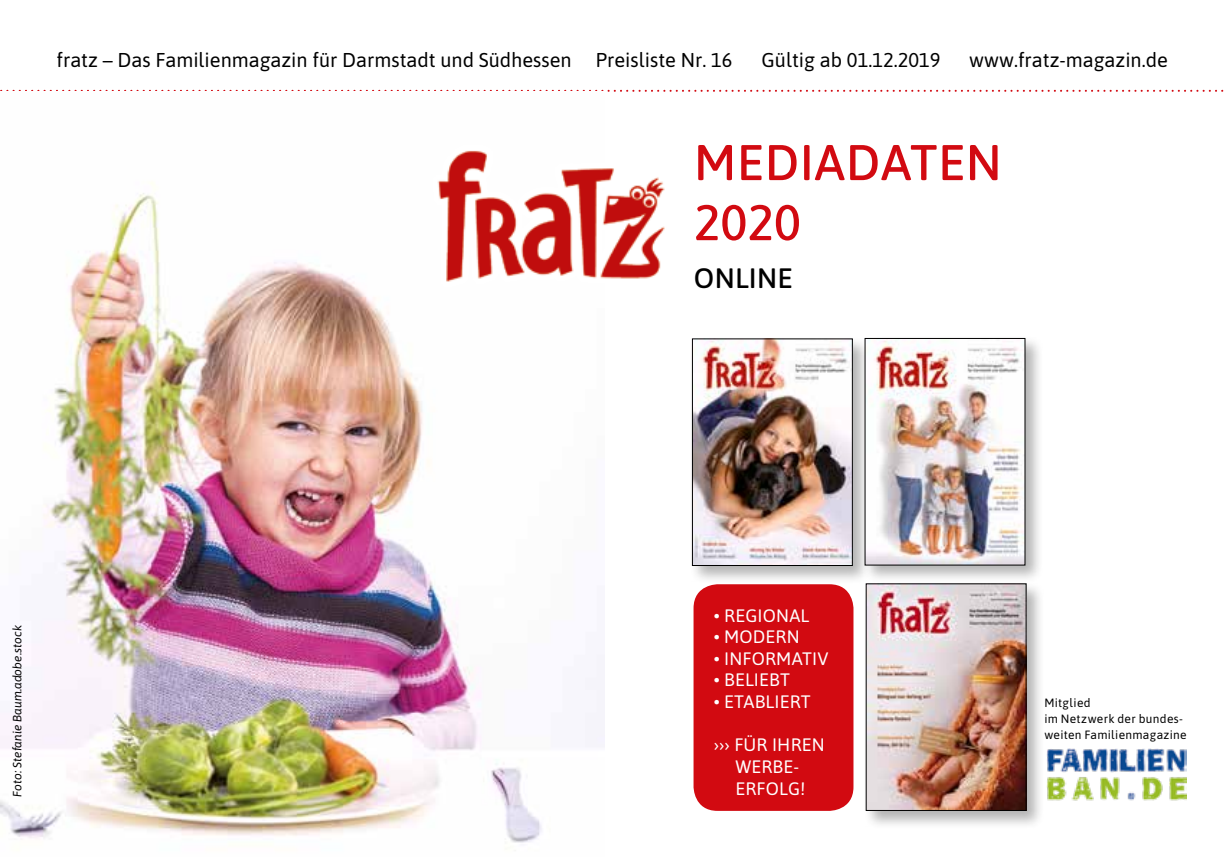
<style>
.page{position:relative;width:1225px;height:857px;background:#fff}
.page>*{position:absolute;margin:0;border:0;box-sizing:border-box;transform-origin:0 0}
.t1{font:500 50px/60px "Asap";letter-spacing:.01em;color:#d20a11}
.t2{font:500 28px "Asap";letter-spacing:.01em;color:#000}
.t3{font:20px "Asap";color:#000}
.t4{font:18px/21.6px "Asap";letter-spacing:.01em;color:#fff;text-align:center}
.t5{font:12px/16px "Asap";letter-spacing:.025em;color:#000}
.t6{font:italic 12px "Asap";color:#000}
</style>
<div class="page">
<svg style="left:0;top:90px;width:1224px;height:2px"></svg>
<img style="left:0;top:182px;width:604px;height:661px">
<div style="left:689px;top:335px;width:182px;height:249px;background:#000;opacity:.3"></div>
<img style="left:694px;top:340px;width:156px;height:223px">
<div style="left:862px;top:335px;width:182px;height:249px;background:#000;opacity:.3"></div>
<img style="left:866px;top:340px;width:157px;height:223px">
<div style="left:693px;top:584px;width:160px;height:226px;background:#d20a11;border-radius:24px"></div>
<div style="left:863px;top:580px;width:182px;height:249px;background:#000;opacity:.3"></div>
<img style="left:868px;top:585px;width:156px;height:223px">
<img style="left:1046px;top:748px;width:140px;height:52px">
<img style="left:432px;top:150px;width:233px;height:137px">
<p class="t3" style="left:57px;top:46px;width:677px">fratz – Das Familienmagazin für Darmstadt und Südhessen Preisliste Nr. 16</p>
<p class="t3" style="left:761px;top:46px;width:180px">Gültig ab 01.12.2019</p>
<p class="t3" style="left:969px;top:46px;width:200px">www.fratz-magazin.de</p>
<h1 class="t1" style="left:694px;top:130px;width:309px">MEDIADATEN<br>2020</h1>
<h2 class="t2" style="left:694px;top:258px;width:100px">ONLINE</h2>
<p class="t6" style="left:9px;top:796px;width:173px;rotate:-90deg">Foto: Stefanie Baum.adobe.stock</p>
<p class="t4" style="left:713px;top:603px;width:97px">• REGIONAL</p>
<p class="t4" style="left:713px;top:624px;width:87px">• MODERN</p>
<p class="t4" style="left:713px;top:646px;width:116px">• INFORMATIV</p>
<p class="t4" style="left:713px;top:668px;width:78px">• BELIEBT</p>
<p class="t4" style="left:713px;top:689px;width:99px">• ETABLIERT</p>
<p class="t4" style="left:713px;top:732px;width:113px">››› FÜR IHREN<br>WERBE-<br>ERFOLG!</p>
<p class="t5" style="left:1044px;top:693px;width:144px">Mitglied<br>im Netzwerk der bundes&shy;weiten Familienmagazine</p>
</div>
